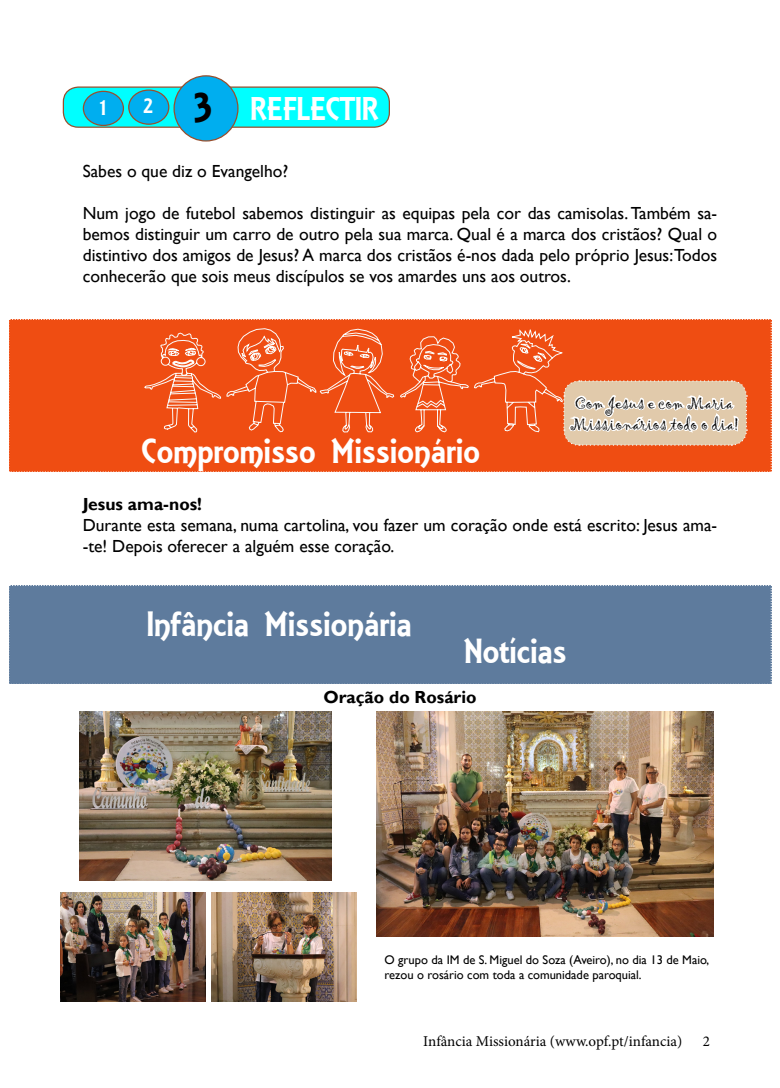
<style>
.page{position:relative;width:780px;height:1088px;background:#fff}
.page>*{position:absolute;margin:0;border:0;box-sizing:border-box;transform-origin:0 0}
.t1{font:45px "ARESSENCE";color:#000}
.t2{font:37.5px "ARESSENCE";color:#fff}
.t3{font:35px "ARESSENCE";color:#fff}
.t4{font:22.5px "ARESSENCE";color:#fff}
.t5{font:17.5px/21px "Gill Sans";color:#000;text-align:justify}
.t6{font:17.5px/21px "Gigi";color:#000}
.t7{font:700 17.5px "Gill Sans";color:#000}
.t8{font:15px "Minion Pro";color:#000}
.t9{font:12.5px "Gill Sans";color:#000}
</style>
<div class="page">
<div style="left:63px;top:87px;width:326px;height:40px;background:#0ff;border-radius:15px"></div>
<div style="left:63px;top:86px;width:327px;height:42px;border:1px solid #984f2e;border-radius:15px"></div>
<div style="left:174px;top:76px;width:64px;height:65px;background:#00aeef;border-radius:50%"></div>
<div style="left:173px;top:75px;width:65px;height:67px;border:1px solid #984f2e;border-radius:50%"></div>
<div style="left:83px;top:91px;width:40px;height:34px;background:#00aeef;border-radius:50%"></div>
<div style="left:83px;top:91px;width:41px;height:35px;border:1px solid #984f2e;border-radius:50%"></div>
<div style="left:129px;top:90px;width:40px;height:34px;background:#00aeef;border-radius:50%"></div>
<div style="left:128px;top:89px;width:41px;height:36px;border:1px solid #984f2e;border-radius:50%"></div>
<svg style="left:9px;top:319px;width:763px;height:153px;background:#ee612c"></svg>
<div style="left:9px;top:585px;width:763px;height:99px;background:#5e7b9d"></div>
<img style="left:79px;top:712px;width:253px;height:168px">
<img style="left:376px;top:712px;width:337px;height:224px">
<img style="left:212px;top:893px;width:144px;height:108px">
<img style="left:61px;top:893px;width:144px;height:108px">
<p class="t4" style="left:100px;top:95px;width:8px">1</p>
<p class="t4" style="left:143px;top:93px;width:11px">2</p>
<p class="t1" style="left:193px;top:82px;width:20px">3</p>
<p class="t3" style="left:250px;top:89px;width:130px">REFLECTIR</p>
<p class="t5" style="left:83px;top:161px;width:207px">Sabes o que diz o Evangelho?</p>
<p class="t5" style="left:83px;top:203px;width:636px">Num jogo de futebol sabemos distinguir as equipas pela cor das camisolas. Também sa&shy;bemos distinguir um carro de outro pela sua marca. Qual é a marca dos cristãos? Qual o distintivo dos amigos de Jesus? A marca dos cristãos é-nos dada pelo próprio Jesus: Todos conhecerão que sois meus discípulos se vos amardes uns aos outros.</p>
<p class="t6" style="left:570px;top:393px;width:170px">Com Jesus e com Maria<br>Missionários todo o dia!</p>
<p class="t2" style="left:142px;top:430px;width:339px">Compromisso Missionário</p>
<p class="t7" style="left:83px;top:493px;width:121px">Jesus ama-nos!</p>
<p class="t5" style="left:83px;top:514px;width:636px">Durante esta semana, numa cartolina, vou fazer um coração onde está escrito: Jesus ama--te! Depois oferecer a alguém esse coração.</p>
<p class="t2" style="left:147px;top:603px;width:266px">Infância Missionária</p>
<p class="t2" style="left:464px;top:630px;width:104px">Notícias</p>
<p class="t7" style="left:323px;top:687px;width:155px">Oração do Rosário</p>
<p class="t9" style="left:384px;top:953px;width:326px">O grupo da IM de S. Miguel do Soza (Aveiro), no dia 13 de Maio,</p>
<p class="t9" style="left:384px;top:968px;width:258px">rezou o rosário com toda a comunidade paroquial.</p>
<p class="t8" style="left:423px;top:1031px;width:260px">Infância Missionária (www.opf.pt/infancia)</p>
<p class="t8" style="left:702px;top:1031px;width:9px">2</p>
</div>
